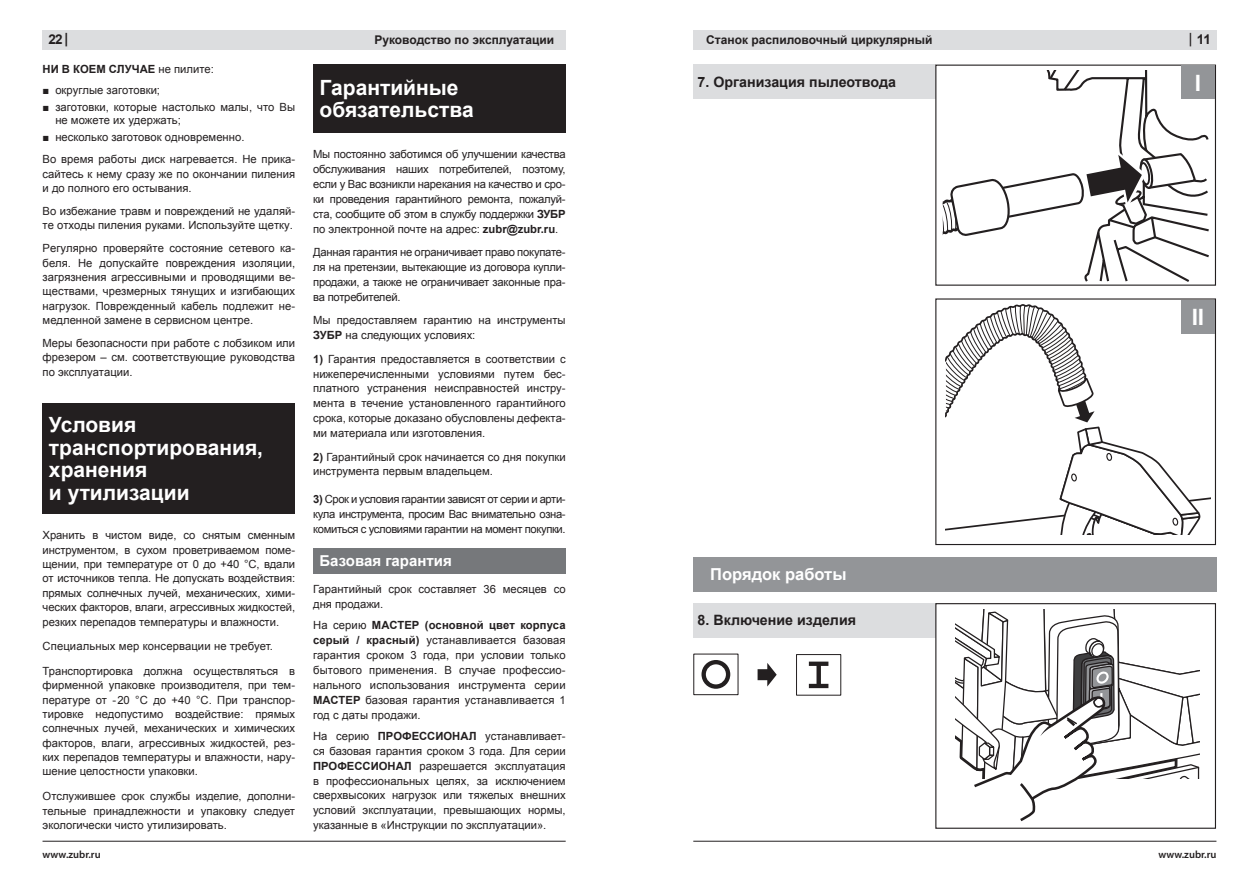
<style>
.page{position:relative;width:1259px;height:893px;background:#fff}
.page>*{position:absolute;margin:0;border:0;box-sizing:border-box;transform-origin:0 0}
.t1{font:700 22.5px "Arial";color:#fff}
.t2{font:700 21px/22.5px "Arial";color:#fff}
.t3{font:700 16.5px "Arial";color:#fff}
.t4{font:700 15px "Arial";color:#fff}
.t5{font:700 14.25px "Arial";color:#231f20}
.t6{font:700 13.5px "Arial";color:#231f20}
.t7{font:700 12px "Arial";color:#231f20}
.t8{font:11.25px/14.9px "Arial";color:#231f20;text-align:justify}
.t9{font:700 11.25px "Arial";color:#231f20}
.t10{font:600 10.5px "Myriad Pro";color:#231f20}
.s1{font-family:"Myriad Pro"}
.s2{font-weight:400}
.s3{font-family:"Times New Roman"}
.s4{font-weight:700}
.s5{font-family:"Myriad Pro";font-weight:600}
</style>
<div class="page">
<div style="left:43px;top:30px;width:523px;height:20px;background:#dcdddf"></div>
<hr style="left:43px;top:841px;width:523px;height:1px;background:#231f20">
<div style="left:43px;top:403px;width:252px;height:111px;background:#231f20"></div>
<div style="left:313px;top:64px;width:253px;height:68px;background:#231f20"></div>
<div style="left:313px;top:548px;width:253px;height:25px;background:#76787b"></div>
<div style="left:693px;top:30px;width:523px;height:20px;background:#dcdddf"></div>
<hr style="left:693px;top:841px;width:523px;height:1px;background:#231f20">
<div style="left:693px;top:65px;width:242px;height:34px;background:#dcdddf"></div>
<svg style="left:942px;top:71px;width:266px;height:210px"></svg>
<svg style="left:946px;top:305px;width:264px;height:230px"></svg>
<div style="left:935px;top:298px;width:281px;height:247px;border:1px solid #231f20"></div>
<div style="left:693px;top:557px;width:523px;height:34px;background:#939598"></div>
<div style="left:693px;top:603px;width:242px;height:34px;background:#dcdddf"></div>
<svg style="left:757px;top:663px;width:19px;height:23px"></svg>
<svg style="left:701px;top:660px;width:29px;height:29px"></svg>
<svg style="left:809px;top:662px;width:19px;height:26px"></svg>
<div style="left:796px;top:654px;width:45px;height:42px;border:1px solid #231f20"></div>
<svg style="left:955px;top:609px;width:244px;height:213px"></svg>
<div style="left:935px;top:603px;width:281px;height:226px;border:1px solid #231f20"></div>
<div style="left:1181px;top:66px;width:33px;height:33px;background:#939598"></div>
<div style="left:1181px;top:300px;width:33px;height:33px;background:#939598"></div>
<p class="t6" style="left:48px;top:30px;width:21px">22 <span class="s1">|</span></p>
<p class="t9" style="left:43px;top:61px;width:173px">НИ В КОЕМ СЛУЧАЕ <span class="s2">не пилите:</span></p>
<p class="t8" style="left:43px;top:83px;width:119px"><span class="s3">■</span> округлые заготовки;</p>
<p class="t8" style="left:55px;top:101px;width:241px;line-height:12.8px;text-indent:-13px"><span class="s3">■</span> заготовки, которые настолько малы, что Вы не можете их удержать;</p>
<p class="t8" style="left:43px;top:125px;width:254px;line-height:23px"><span class="s3">■</span> несколько заготовок одновременно.<br>Во время работы диск нагревается. Не прика-</p>
<p class="t8" style="left:43px;top:167px;width:254px;line-height:14.4px">сайтесь к нему сразу же по окончании пиления и до полного его остывания.</p>
<p class="t8" style="left:43px;top:204px;width:254px;line-height:14.4px">Во избежание травм и повреждений не удаляй&shy;те отходы пиления руками. Используйте щетку.</p>
<p class="t8" style="left:43px;top:241px;width:254px;line-height:14.4px">Регулярно проверяйте состояние сетевого ка&shy;беля. Не допускайте повреждения изоляции, загрязнения агрессивными и проводящими ве&shy;ществами, чрезмерных тянущих и изгибающих нагрузок. Поврежденный кабель подлежит не&shy;медленной замене в сервисном центре.</p>
<p class="t8" style="left:43px;top:336px;width:254px;line-height:14.4px">Меры безопасности при работе с лобзиком или фрезером – см. соответствующие руководства по эксплуатации.</p>
<h2 class="t2" style="left:49px;top:414px;width:216px">Условия транспортирования, хранения<br>и утилизации</h2>
<p class="t8" style="left:43px;top:528px;width:254px;line-height:14.4px">Хранить в чистом виде, со снятым сменным инструментом, в сухом проветриваемом поме&shy;щении, при температуре от 0 до +40 °С, вдали от источников тепла. Не допускать воздействия: прямых солнечных лучей, механических, хими&shy;ческих факторов, влаги, агрессивных жидкостей, резких перепадов температуры и влажности.</p>
<p class="t8" style="left:43px;top:638px;width:232px">Специальных мер консервации не требует.</p>
<p class="t8" style="left:43px;top:664px;width:254px;line-height:14.4px">Транспортировка должна осуществляться в фирменной упаковке производителя, при тем&shy;пературе от -20 °С до +40 °С. При транспор&shy;тировке недопустимо воздействие: прямых солнечных лучей, механических и химических факторов, влаги, агрессивных жидкостей, рез&shy;ких перепадов температуры и влажности, нару&shy;шение целостности упаковки.</p>
<p class="t8" style="left:43px;top:789px;width:254px;line-height:14.4px">Отслужившее срок службы изделие, дополни&shy;тельные принадлежности и упаковку следует экологически чисто утилизировать.</p>
<p class="t10" style="left:43px;top:847px;width:60px">www.zubr.ru</p>
<p class="t7" style="left:374px;top:32px;width:181px">Руководство по эксплуатации</p>
<h2 class="t2" style="left:319px;top:77px;width:156px">Гарантийные обязательства</h2>
<p class="t8" style="left:313px;top:147px;width:254px">Мы постоянно заботимся об улучшении качества обслуживания наших потребителей, поэтому, если у Вас возникли нарекания на качество и сро&shy;ки проведения гарантийного ремонта, пожалуй&shy;ста, сообщите об этом в службу поддержки <span class="s4">ЗУБР </span>по электронной почте на адрес: <span class="s4">zubr@zubr.ru</span>.</p>
<p class="t8" style="left:313px;top:245px;width:254px">Данная гарантия не ограничивает право покупате&shy;ля на претензии, вытекающие из договора купли&shy;продажи, а также не ограничивает законные пра&shy;ва потребителей.</p>
<p class="t8" style="left:313px;top:313px;width:254px">Мы предоставляем гарантию на инструменты<br><span class="s4">ЗУБР</span> на следующих условиях:</p>
<p class="t8" style="left:313px;top:351px;width:254px"><span class="s4">1)</span> Гарантия предоставляется в соответствии с нижеперечисленными условиями путем бес&shy;платного устранения неисправностей инстру&shy;мента в течение установленного гарантийного срока, которые доказано обусловлены дефекта&shy;ми материала или изготовления.</p>
<p class="t8" style="left:313px;top:449px;width:254px"><span class="s4">2)</span> Гарантийный срок начинается со дня покупки инструмента первым владельцем.</p>
<p class="t8" style="left:313px;top:492px;width:254px"><span class="s4">3)</span> Срок и условия гарантии зависят от серии и арти&shy;кула инструмента, просим Вас внимательно озна&shy;комиться с условиями гарантии на момент покупки.</p>
<h3 class="t4" style="left:319px;top:551px;width:134px">Базовая гарантия</h3>
<p class="t8" style="left:313px;top:582px;width:254px">Гарантийный срок составляет 36 месяцев со дня продажи.</p>
<p class="t8" style="left:313px;top:618px;width:254px">На серию <span class="s4">МАСТЕР (основной цвет корпуса серый / красный)</span> устанавливается базовая гарантия сроком 3 года, при условии только бытового применения. В случае профессио&shy;нального использования инструмента серии <span class="s4">МАСТЕР</span> базовая гарантия устанавливается 1 год с даты продажи.</p>
<p class="t8" style="left:313px;top:729px;width:254px">На серию <span class="s4">ПРОФЕССИОНАЛ</span> устанавливает&shy;ся базовая гарантия сроком 3 года. Для серии <span class="s4">ПРОФЕССИОНАЛ</span> разрешается эксплуатация в профессиональных целях, за исключением сверхвысоких нагрузок или тяжелых внешних условий эксплуатации, превышающих нормы, указанные в «Инструкции по эксплуатации».</p>
<p class="t7" style="left:706px;top:32px;width:228px">Станок распиловочный циркулярный</p>
<p class="t6" style="left:1189px;top:31px;width:24px"><span class="s5">|</span> 11</p>
<p class="t5" style="left:697px;top:72px;width:200px">7. Организация пылеотвода</p>
<h1 class="t1" style="left:1194px;top:68px;width:8px">I</h1>
<h3 class="t3" style="left:710px;top:563px;width:138px">Порядок работы</h3>
<p class="t5" style="left:697px;top:611px;width:160px">8. Включение изделия</p>
<h1 class="t1" style="left:1191px;top:302px;width:14px">II</h1>
<p class="t10" style="left:1158px;top:847px;width:60px">www.zubr.ru</p>
</div>
